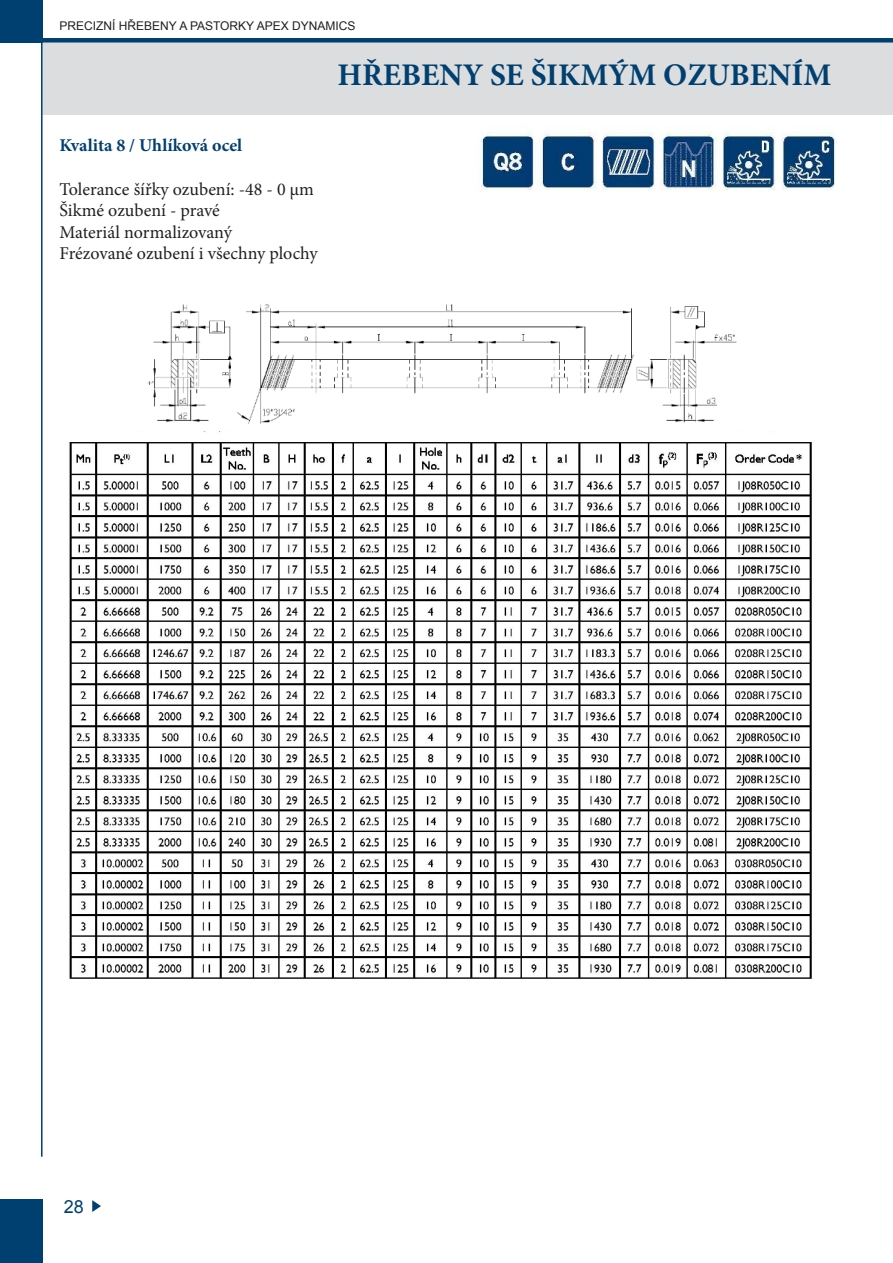
<style>
.page{position:relative;width:893px;height:1263px;background:#fff}
.page>*{position:absolute;margin:0;border:0;box-sizing:border-box;transform-origin:0 0}
.t1{font:700 31.5px "Minion Pro";color:#004071}
.t2{font:18px/21.6px "Minion Pro";color:#231f20}
.t3{font:700 18px "Minion Pro";color:#004071}
.t4{font:18px "Arial";color:#004071}
.t5{font:12px "Arial";color:#231f20}
</style>
<div class="page">
<div style="left:43px;top:43px;width:850px;height:72px;background:#dcddde"></div>
<div style="left:0;top:0;width:43px;height:43px;background:#004071"></div>
<div style="left:43px;top:38px;width:850px;height:5px;background:#004071"></div>
<div style="left:0;top:1199px;width:43px;height:64px;background:#004071"></div>
<hr style="left:41px;top:43px;width:2px;height:1114px;background:#004071">
<svg style="left:92px;top:1200px;width:9px;height:12px"></svg>
<img style="left:147px;top:304px;width:590px;height:120px">
<img style="left:481px;top:129px;width:356px;height:62px">
<img style="left:69px;top:431px;width:743px;height:548px">
<p class="t5" style="left:60px;top:18px;width:297px">PRECIZNÍ HŘEBENY A PASTORKY APEX DYNAMICS</p>
<h1 class="t1" style="left:337px;top:58px;width:495px">HŘEBENY SE ŠIKMÝM OZUBENÍM</h1>
<p class="t3" style="left:60px;top:136px;width:184px">Kvalita 8 / Uhlíková ocel</p>
<p class="t2" style="left:60px;top:178px;width:260px">Tolerance šířky ozubení: -48 - 0 µm<br>Šikmé ozubení - pravé<br>Materiál normalizovaný<br>Frézované ozubení i všechny plochy</p>
<p class="t4" style="left:64px;top:1196px;width:22px">28</p>
</div>
